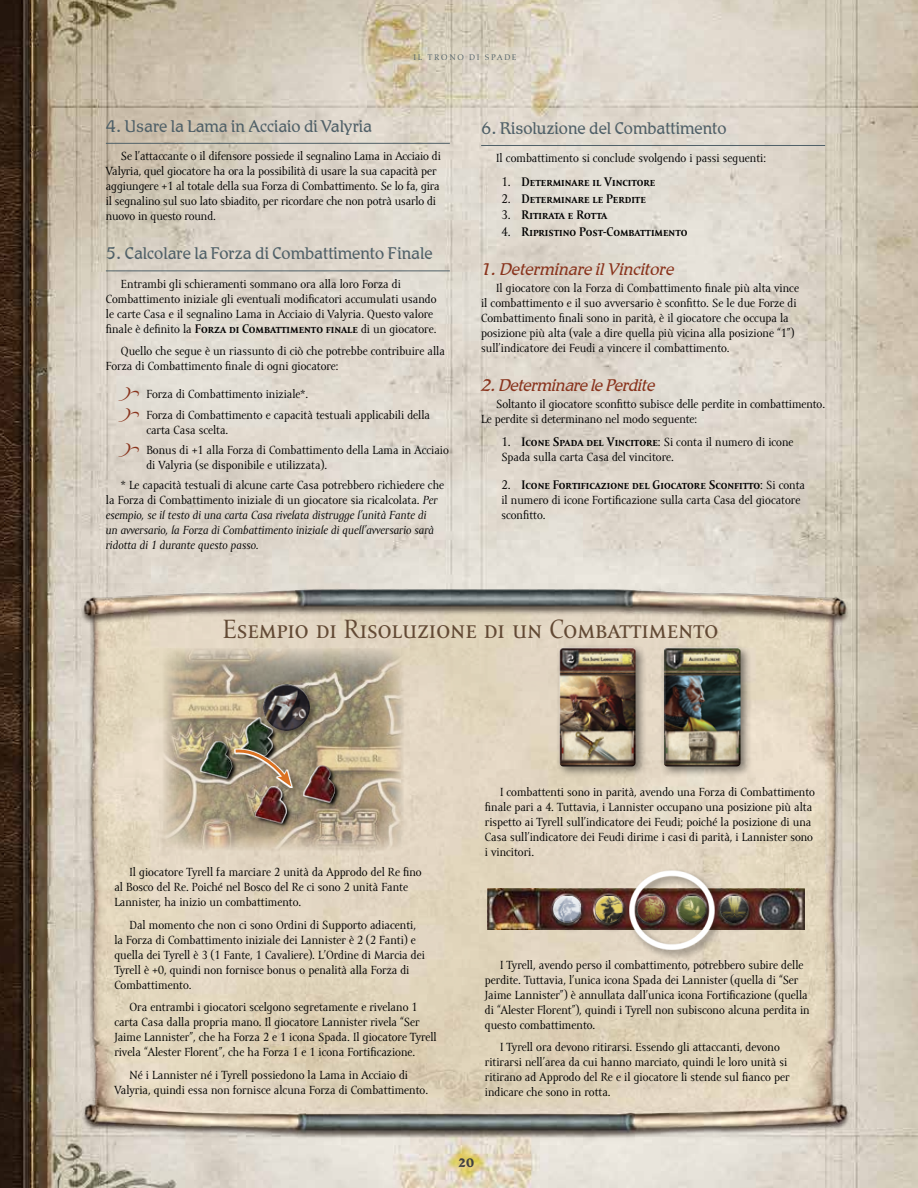
<style>
.page{position:relative;width:918px;height:1188px;background:#fff}
.page>*{position:absolute;margin:0;border:0;box-sizing:border-box;transform-origin:0 0}
.t1{font:27px "Amor Serif Pro";color:#624934}
.t2{font:300 16.5px "Romic Std";color:#4f6068}
.t3{font:italic 300 16.5px "Romic Std";color:#89331c}
.t4{font:italic 300 16.5px "Romic Std";letter-spacing:-.02em;color:#89331c}
.t5{font:700 12.75px "Amor Serif Pro";color:#000}
.t6{font:12px/15px "Amor Serif Pro";color:#000}
.t7{font:italic 12px/15px "Amor Serif Pro";color:#000}
.t8{font:700 12px "Romic Std";color:#414042}
.t9{font:8.25px "Aldus LT Std";letter-spacing:.2em;color:#4f6068}
.s1{font-weight:700;font-size:12.75px}
.s2{font-style:normal}
.s3{font-weight:400}
.s4{font-weight:400;font-size:12px}
</style>
<div class="page">
<img style="left:0;top:0;width:918px;height:1188px">
<hr style="left:106px;top:143px;width:344px;height:1px;background:#4f6068">
<hr style="left:106px;top:271px;width:344px;height:1px;background:#4f6068">
<hr style="left:481px;top:145px;width:344px;height:1px;background:#4f6068">
<img style="left:81px;top:625px;width:769px;height:513px">
<img style="left:79px;top:589px;width:771px;height:36px">
<img style="left:488px;top:889px;width:317px;height:41px">
<div style="left:592px;top:892px;width:42px;height:42px;background:#000;opacity:.5"></div>
<div style="left:595px;top:895px;width:30px;height:22px;background:#fff;opacity:.75"></div>
<div style="left:595px;top:899px;width:30px;height:25px;background:#000;opacity:.75"></div>
<div style="left:550px;top:892px;width:42px;height:42px;background:#000;opacity:.5"></div>
<div style="left:554px;top:895px;width:29px;height:23px;background:#fff;opacity:.75"></div>
<div style="left:554px;top:902px;width:29px;height:23px;background:#000;opacity:.75"></div>
<div style="left:716px;top:892px;width:43px;height:42px;background:#000;opacity:.5"></div>
<div style="left:720px;top:895px;width:29px;height:23px;background:#fff;opacity:.75"></div>
<div style="left:720px;top:901px;width:29px;height:24px;background:#000;opacity:.75"></div>
<div style="left:627px;top:868px;width:97px;height:92px;background:#000;opacity:.75"></div>
<img style="left:629px;top:870px;width:85px;height:80px">
<div style="left:630px;top:872px;width:83px;height:76px;border:3px solid #fff;border-radius:50%"></div>
<img style="left:163px;top:648px;width:241px;height:202px">
<div style="left:555px;top:643px;width:92px;height:135px;background:#000;opacity:.5"></div>
<div style="left:558px;top:649px;width:79px;height:119px;background:#000;opacity:.75"></div>
<div style="left:660px;top:643px;width:92px;height:135px;background:#000;opacity:.5"></div>
<div style="left:663px;top:649px;width:79px;height:119px;background:#000;opacity:.75"></div>
<svg style="left:304px;top:807px;width:37px;height:1px"></svg>
<img style="left:296px;top:765px;width:48px;height:42px">
<svg style="left:256px;top:827px;width:36px;height:1px"></svg>
<img style="left:247px;top:797px;width:49px;height:30px">
<img style="left:234px;top:716px;width:49px;height:30px">
<svg style="left:201px;top:782px;width:31px;height:1px"></svg>
<img style="left:192px;top:738px;width:49px;height:44px">
<div style="left:260px;top:680px;width:61px;height:62px;background:#000;opacity:.5"></div>
<div style="left:262px;top:683px;width:49px;height:36px;background:#fff;opacity:.75"></div>
<div style="left:262px;top:691px;width:49px;height:41px;background:#000;opacity:.75"></div>
<div style="left:232px;top:746px;width:70px;height:51px;background:#000;opacity:.75"></div>
<svg style="left:234px;top:748px;width:59px;height:40px"></svg>
<svg style="left:232px;top:748px;width:59px;height:39px;background:#a79278"></svg>
<svg style="left:119px;top:387px;width:20px;height:14px"></svg>
<svg style="left:119px;top:408px;width:20px;height:14px"></svg>
<svg style="left:119px;top:443px;width:20px;height:14px"></svg>
<p class="t9" style="left:413px;top:53px;width:105px">IL TRONO DI SPADE</p>
<h2 class="t2" style="left:106px;top:116px;width:268px">4. Usare la Lama in Acciaio di Valyria</h2>
<p class="t6" style="left:106px;top:149px;width:337px;text-indent:15px">Se l’attaccante o il difensore possiede il segnalino Lama in Acciaio di Valyria, quel giocatore ha ora la possibilità di usare la sua capacità per aggiungere +1 al totale della sua Forza di Combattimento. Se lo fa, gira il segnalino sul suo lato sbiadito, per ricordare che non potrà usarlo di nuovo in questo round.</p>
<h2 class="t2" style="left:106px;top:243px;width:328px">5. Calcolare la Forza di Combattimento Finale</h2>
<p class="t6" style="left:106px;top:277px;width:332px;text-indent:15px">Entrambi gli schieramenti sommano ora alla loro Forza di Combattimento iniziale gli eventuali modificatori accumulati usando le carte Casa e il segnalino Lama in Acciaio di Valyria. Questo valore finale è definito la <span class="s1">Forza di Combattimento finale</span> di un giocatore.</p>
<p class="t6" style="left:106px;top:344px;width:341px;text-indent:15px">Quello che segue è un riassunto di ciò che potrebbe contribuire alla<br>Forza di Combattimento finale di ogni giocatore:</p>
<p class="t6" style="left:146px;top:384px;width:285px;line-height:20.4px">Forza di Combattimento iniziale*.<br>Forza di Combattimento e capacità testuali applicabili della</p>
<p class="t6" style="left:146px;top:420px;width:304px;line-height:20.4px">carta Casa scelta.<br>Bonus di +1 alla Forza di Combattimento della Lama in Acciaio</p>
<p class="t6" style="left:121px;top:455px;width:325px;line-height:20.4px;text-indent:25px">di Valyria (se disponibile e utilizzata).<br>* Le capacità testuali di alcune carte Casa potrebbero richiedere che</p>
<p class="t7" style="left:106px;top:493px;width:333px"><span class="s2">la Forza di Combattimento iniziale di un giocatore sia ricalcolata.</span> Per esempio, se il testo di una carta Casa rivelata distrugge l’unità Fante di un avversario, la Forza di Combattimento iniziale di quell’avversario sarà ridotta di 1 durante questo passo.</p>
<h2 class="t2" style="left:481px;top:118px;width:247px">6. Risoluzione del Combattimento</h2>
<p class="t6" style="left:496px;top:151px;width:271px">Il combattimento si conclude svolgendo i passi seguenti:</p>
<p class="t5" style="left:501px;top:175px;width:155px"><span class="s3">1.</span> Determinare il Vincitore</p>
<p class="t5" style="left:501px;top:192px;width:146px"><span class="s3">2.</span> Determinare le Perdite</p>
<p class="t5" style="left:501px;top:208px;width:107px"><span class="s3">3.</span> Ritirata e Rotta</p>
<p class="t5" style="left:501px;top:225px;width:188px"><span class="s3">4.</span> Ripristino Post-Combattimento</p>
<h2 class="t3" style="left:481px;top:259px;width:195px">1. Determinare il Vincitore</h2>
<p class="t6" style="left:481px;top:281px;width:319px;text-indent:15px">Il giocatore con la Forza di Combattimento finale più alta vince il combattimento e il suo avversario è sconfitto. Se le due Forze di Combattimento finali sono in parità, è il giocatore che occupa la posizione più alta (vale a dire quella più vicina alla posizione “1”) sull’indicatore dei Feudi a vincere il combattimento.</p>
<h2 class="t4" style="left:481px;top:375px;width:176px">2. Determinare le Perdite</h2>
<p class="t6" style="left:481px;top:397px;width:345px;text-indent:15px">Soltanto il giocatore sconfitto subisce delle perdite in combattimento.<br>Le perdite si determinano nel modo seguente:</p>
<p class="t5" style="left:501px;top:435px;width:294px"><span class="s3">1.</span> Icone Spada del Vincitore<span class="s3">:</span> <span class="s4">Si conta il numero di icone</span></p>
<p class="t6" style="left:501px;top:450px;width:174px">Spada sulla carta Casa del vincitore.</p>
<p class="t5" style="left:501px;top:478px;width:305px"><span class="s3">2.</span> Icone Fortificazione del Giocatore Sconfitto<span class="s3">:</span> <span class="s4">Si conta</span></p>
<p class="t6" style="left:501px;top:493px;width:300px">il numero di icone Fortificazione sulla carta Casa del giocatore sconfitto.</p>
<h1 class="t1" style="left:223px;top:614px;width:497px">Esempio di Risoluzione di un Combattimento</h1>
<p class="t6" style="left:114px;top:865px;width:309px;text-indent:15px">Il giocatore Tyrell fa marciare 2 unità da Approdo del Re fino al Bosco del Re. Poiché nel Bosco del Re ci sono 2 unità Fante<br>Lannister, ha inizio un combattimento.</p>
<p class="t6" style="left:114px;top:918px;width:312px;text-indent:15px">Dal momento che non ci sono Ordini di Supporto adiacenti, la Forza di Combattimento iniziale dei Lannister è 2 (2 Fanti) e quella dei Tyrell è 3 (1 Fante, 1 Cavaliere). L’Ordine di Marcia dei Tyrell è +0, quindi non fornisce bonus o penalità alla Forza di Combattimento.</p>
<p class="t6" style="left:114px;top:1000px;width:324px;text-indent:15px">Ora entrambi i giocatori scelgono segretamente e rivelano 1 carta Casa dalla propria mano. Il giocatore Lannister rivela “Ser Jaime Lannister”, che ha Forza 2 e 1 icona Spada. Il giocatore Tyrell rivela “Alester Florent”, che ha Forza 1 e 1 icona Fortificazione.</p>
<p class="t6" style="left:114px;top:1068px;width:315px;text-align:center">Né i Lannister né i Tyrell possiedono la Lama in Acciaio di<br>Valyria, quindi essa non fornisce alcuna Forza di Combattimento.</p>
<p class="t6" style="left:485px;top:785px;width:332px;text-indent:15px">I combattenti sono in parità, avendo una Forza di Combattimento finale pari a 4. Tuttavia, i Lannister occupano una posizione più alta rispetto ai Tyrell sull’indicatore dei Feudi; poiché la posizione di una Casa sull’indicatore dei Feudi dirime i casi di parità, i Lannister sono i vincitori.</p>
<p class="t6" style="left:485px;top:958px;width:326px;text-indent:15px">I Tyrell, avendo perso il combattimento, potrebbero subire delle perdite. Tuttavia, l’unica icona Spada dei Lannister (quella di “Ser Jaime Lannister”) è annullata dall’unica icona Fortificazione (quella di “Alester Florent”), quindi i Tyrell non subiscono alcuna perdita in questo combattimento.</p>
<p class="t6" style="left:485px;top:1040px;width:306px;text-indent:15px">I Tyrell ora devono ritirarsi. Essendo gli attaccanti, devono ritirarsi nell’area da cui hanno marciato, quindi le loro unità si ritirano ad Approdo del Re e il giocatore li stende sul fianco per indicare che sono in rotta.</p>
<p class="t8" style="left:458px;top:1155px;width:18px">20</p>
</div>
